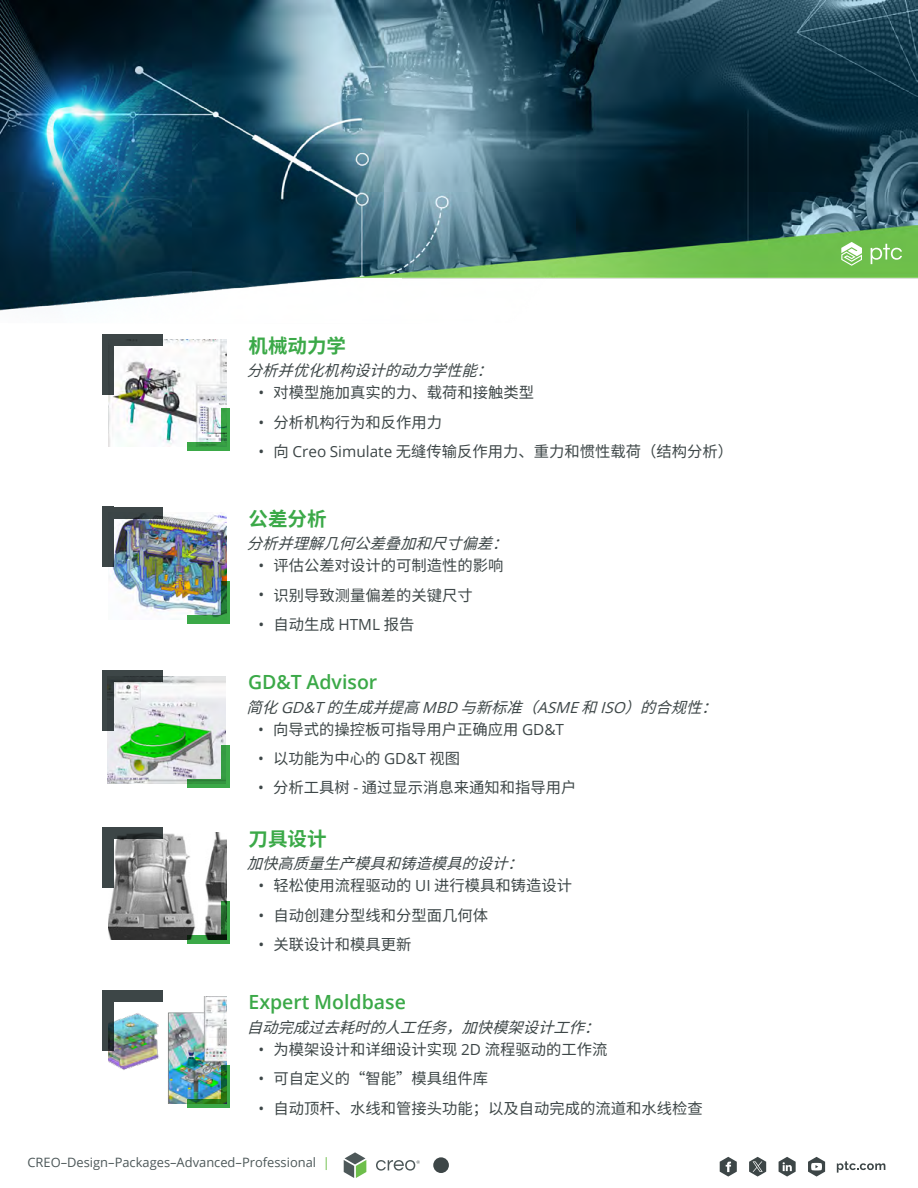
<style>
.page{position:relative;width:918px;height:1188px;background:#fff}
.page>*{position:absolute;margin:0;border:0;box-sizing:border-box;transform-origin:0 0}
.t1{font:600 19.5px "Open Sans";color:#3ba948}
.t2{font:700 19.5px "Noto Sans CJ Ksc";color:#3ba948}
.t3{font:15.3px/29.2px "Noto Sans CJ Ksc";color:#3d4647}
.t4{font:italic 15.3px/22.5px "Noto Sans CJ Ksc";color:#3d4647}
.t5{font:15.3px/29.2px "Open Sans";color:#3d4647;text-align:justify}
.t6{font:12.9px "Open Sans";color:#4d5859}
.s1{font-family:"Open Sans"}
.s2{font-style:normal}
.s3{font-family:"Open Sans";font-style:normal}
.s4{color:#6ebe4b}
</style>
<div class="page">
<svg style="left:376px;top:1160px;width:44px;height:11px"></svg>
<svg style="left:344px;top:1152px;width:22px;height:26px"></svg>
<div style="left:433px;top:1157px;width:16px;height:16px;background:#3d4647;border-radius:50%"></div>
<svg style="left:720px;top:1157px;width:17px;height:20px"></svg>
<svg style="left:779px;top:1157px;width:17px;height:20px"></svg>
<svg style="left:808px;top:1157px;width:17px;height:20px"></svg>
<svg style="left:837px;top:1161px;width:48px;height:12px"></svg>
<svg style="left:749px;top:1157px;width:17px;height:20px"></svg>
<img style="left:0;top:0;width:918px;height:311px">
<svg style="left:841px;top:242px;width:21px;height:24px"></svg>
<svg style="left:871px;top:244px;width:31px;height:20px"></svg>
<img style="left:108px;top:339px;width:118px;height:107px">
<div style="left:102px;top:334px;width:61px;height:12px;background:#3d4647"></div>
<div style="left:102px;top:334px;width:12px;height:60px;background:#3d4647"></div>
<svg style="left:188px;top:442px;width:33px;height:8px"></svg>
<svg style="left:221px;top:408px;width:9px;height:42px"></svg>
<img style="left:109px;top:514px;width:117px;height:105px">
<div style="left:102px;top:507px;width:61px;height:11px;background:#3d4647"></div>
<div style="left:102px;top:507px;width:12px;height:60px;background:#3d4647"></div>
<div style="left:188px;top:615px;width:42px;height:8px;background:#3ba948"></div>
<svg style="left:221px;top:581px;width:9px;height:35px"></svg>
<img style="left:108px;top:676px;width:118px;height:107px">
<div style="left:102px;top:670px;width:61px;height:12px;background:#3d4647"></div>
<div style="left:102px;top:670px;width:12px;height:61px;background:#3d4647"></div>
<svg style="left:187px;top:779px;width:34px;height:8px"></svg>
<svg style="left:221px;top:745px;width:8px;height:42px"></svg>
<img style="left:108px;top:832px;width:118px;height:108px">
<svg style="left:114px;top:827px;width:49px;height:12px"></svg>
<div style="left:102px;top:827px;width:12px;height:61px;background:#3d4647"></div>
<svg style="left:188px;top:935px;width:33px;height:9px"></svg>
<svg style="left:221px;top:901px;width:9px;height:43px"></svg>
<img style="left:108px;top:996px;width:118px;height:107px">
<div style="left:102px;top:991px;width:61px;height:11px;background:#3d4647"></div>
<svg style="left:102px;top:1002px;width:12px;height:49px"></svg>
<svg style="left:188px;top:1099px;width:33px;height:8px"></svg>
<svg style="left:221px;top:1065px;width:9px;height:42px"></svg>
<p class="t2" style="left:249px;top:334px;width:99px">机械动力学</p>
<p class="t4" style="left:247px;top:359px;width:259px">分析并优化机构设计的动力学性能：</p>
<p class="t3" style="left:274px;top:378px;width:461px">对模型施加真实的力、载荷和接触类型<br>分析机构行为和反作用力<br>向 <span class="s1">Creo Simulate</span> 无缝传输反作用力、重力和惯性载荷（结构分析）</p>
<p class="t5" style="left:259px;top:378px;width:7px">• • •</p>
<p class="t2" style="left:249px;top:507px;width:80px">公差分析</p>
<p class="t4" style="left:247px;top:532px;width:274px">分析并理解几何公差叠加和尺寸偏差：</p>
<p class="t3" style="left:274px;top:551px;width:231px">评估公差对设计的可制造性的影响识别导致测量偏差的关键尺寸<br>自动生成 <span class="s1">HTML</span> 报告</p>
<p class="t5" style="left:259px;top:551px;width:7px">• • •</p>
<p class="t1" style="left:248px;top:669px;width:131px">GD&amp;T Advisor</p>
<p class="t4" style="left:273px;top:696px;width:457px;text-indent:-27px">简化<span class="s1">G D &amp;T</span>的生成并提高<span class="s1">M B D</span> 与新标准（<span class="s1">AS M E</span>和<span class="s1">I SO</span>）的合规性：<span class="s2">向导式的操控板可指导用户正确应用</span> <span class="s3">GD&amp;T</span></p>
<p class="t3" style="left:273px;top:744px;width:305px">以功能为中心的 <span class="s1">GD&amp;T</span> 视图<br>分析工具树 <span class="s1">-</span> 通过显示消息来通知和指导用户</p>
<p class="t5" style="left:258px;top:714px;width:7px">• • •</p>
<p class="t2" style="left:249px;top:828px;width:80px">刀具设计</p>
<p class="t4" style="left:274px;top:852px;width:300px;text-indent:-27px">加快高质量生产模具和铸造模具的设计：<br><span class="s2">轻松使用流程驱动的</span> <span class="s3">UI</span> <span class="s2">进行模具和铸造设计</span></p>
<p class="t3" style="left:274px;top:901px;width:216px">自动创建分型线和分型面几何体关联设计和模具更新</p>
<p class="t5" style="left:259px;top:871px;width:7px">• • •</p>
<p class="t1" style="left:249px;top:989px;width:159px">Expert Moldbase</p>
<p class="t4" style="left:247px;top:1016px;width:366px;text-align:right">自动完成过去耗时的人工任务，加快模架设计工作：<span class="s2">为模架设计和详细设计实现</span> <span class="s3">2D</span> <span class="s2">流程驱动的工作流</span></p>
<p class="t3" style="left:274px;top:1065px;width:431px">可自定义的“智能”模具组件库<br>自动顶杆、水线和管接头功能；以及自动完成的流道和水线检查</p>
<p class="t5" style="left:259px;top:1035px;width:7px">• • •</p>
<p class="t6" style="left:27px;top:1153px;width:304px">CREO–Design–Packages–Advanced–Professional <span class="s4">|</span></p>
</div>
